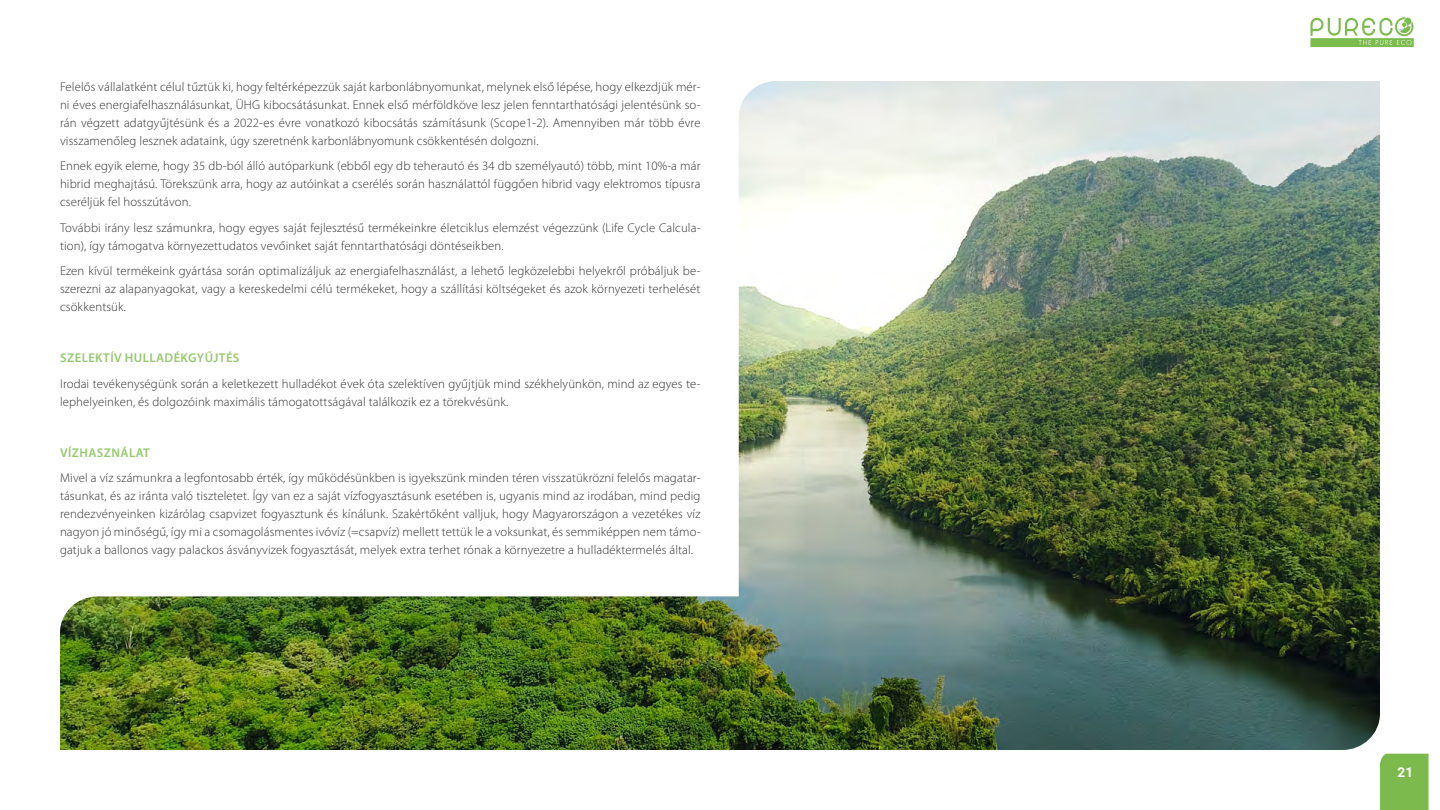
<style>
.page{position:relative;width:1440px;height:810px;background:#fff}
.page>*{position:absolute;margin:0;border:0;box-sizing:border-box;transform-origin:0 0}
.t1{font:700 13.5px "Roboto";color:#fff}
.t2{font:300 12.75px/18px "Myriad Pro";letter-spacing:.01em;color:#333;text-align:justify}
.t3{font:600 12.75px "Myriad Pro";letter-spacing:.03em;color:#97c870}
</style>
<div class="page">
<svg style="left:1310px;top:17px;width:104px;height:30px"></svg>
<div style="left:1380px;top:754px;width:49px;height:56px;background:#7dba4d"></div>
<img style="left:60px;top:81px;width:1320px;height:669px">
<p class="t2" style="left:60px;top:77px;width:642px">Felelős vállalatként célul tűztük ki, hogy feltérképezzük saját karbonlábnyomunkat, melynek első lépése, hogy elkezdjük mér&shy;ni éves energiafelhasználásunkat, ÜHG kibocsátásunkat. Ennek első mérföldköve lesz jelen fenntarthatósági jelentésünk so&shy;rán végzett adatgyűjtésünk és a 2022-es évre vonatkozó kibocsátás számításunk (Scope1-2). Amennyiben már több évre visszamenőleg lesznek adataink, úgy szeretnénk karbonlábnyomunk csökkentésén dolgozni.</p>
<p class="t2" style="left:60px;top:157px;width:642px">Ennek egyik eleme, hogy 35 db-ból álló autóparkunk (ebből egy db teherautó és 34 db személyautó) több, mint 10%-a már hibrid meghajtású. Törekszünk arra, hogy az autóinkat a cserélés során használattól függően hibrid vagy elektromos típusra cseréljük fel hosszútávon.</p>
<p class="t2" style="left:60px;top:218px;width:642px">További irány lesz számunkra, hogy egyes saját fejlesztésű termékeinkre életciklus elemzést végezzünk (Life Cycle Calcula&shy;tion), így támogatva környezettudatos vevőinket saját fenntarthatósági döntéseikben.</p>
<p class="t2" style="left:60px;top:262px;width:642px">Ezen kívül termékeink gyártása során optimalizáljuk az energiafelhasználást, a lehető legközelebbi helyekről próbáljuk be&shy;szerezni az alapanyagokat, vagy a kereskedelmi célú termékeket, hogy a szállítási költségeket és azok környezeti terhelését csökkentsük.</p>
<p class="t3" style="left:60px;top:350px;width:181px">SZELEKTÍV HULLADÉKGYŰJTÉS</p>
<p class="t2" style="left:60px;top:374px;width:642px">Irodai tevékenységünk során a keletkezett hulladékot évek óta szelektíven gyűjtjük mind székhelyünkön, mind az egyes te&shy;lephelyeinken, és dolgozóink maximális támogatottságával találkozik ez a törekvésünk.</p>
<p class="t3" style="left:60px;top:444px;width:91px">VÍZHASZNÁLAT</p>
<p class="t2" style="left:60px;top:469px;width:642px">Mivel a víz számunkra a legfontosabb érték, így működésünkben is igyekszünk minden téren visszatükrözni felelős magatar&shy;tásunkat, és az iránta való tiszteletet. Így van ez a saját vízfogyasztásunk esetében is, ugyanis mind az irodában, mind pedig rendezvényeinken kizárólag csapvizet fogyasztunk és kínálunk. Szakértőként valljuk, hogy Magyarországon a vezetékes víz nagyon jó minőségű, így mi a csomagolásmentes ivóvíz (=csapvíz) mellett tettük le a voksunkat, és semmiképpen nem támo&shy;gatjuk a ballonos vagy palackos ásványvizek fogyasztását, melyek extra terhet rónak a környezetre a hulladéktermelés által.</p>
<p class="t1" style="left:1398px;top:763px;width:17px">21</p>
</div>
